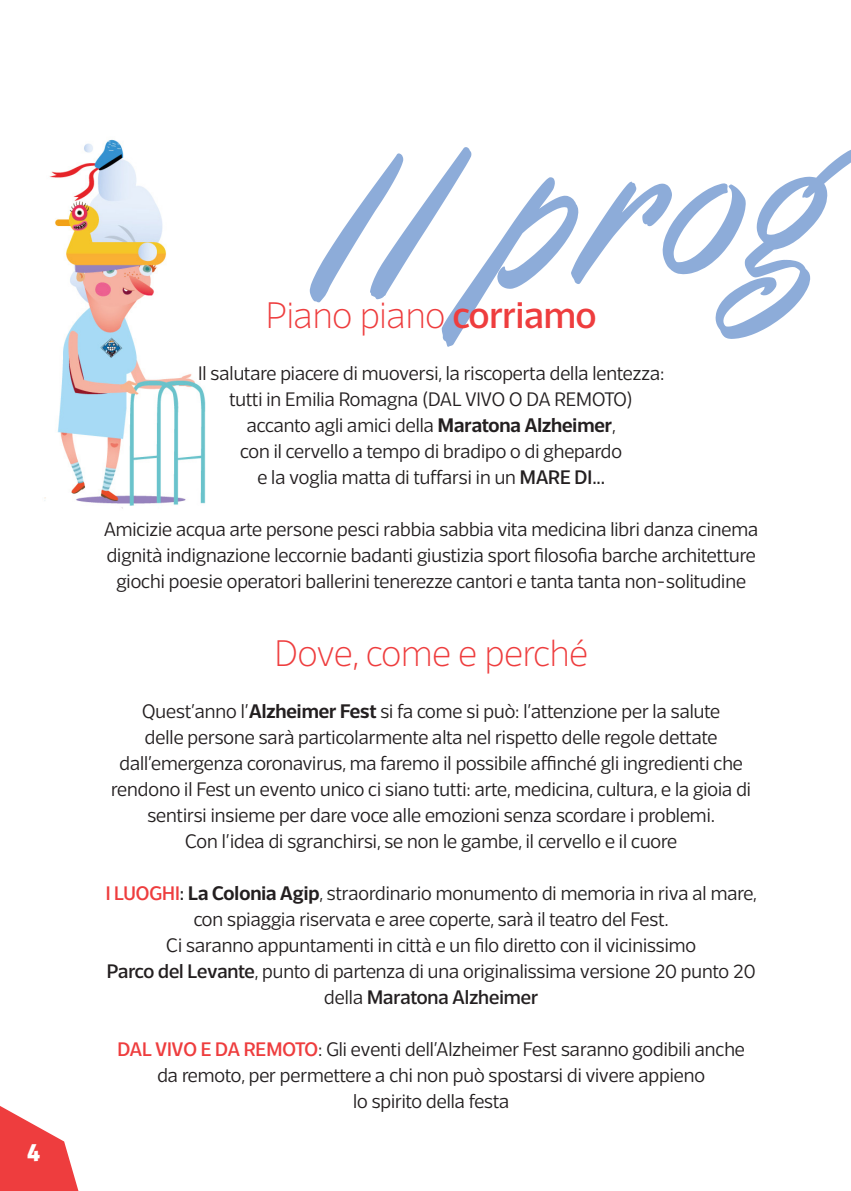
<style>
.page{position:relative;width:851px;height:1191px;background:#fff}
.page>*{position:absolute;margin:0;border:0;box-sizing:border-box;transform-origin:0 0}
.Descrizione_Evento{font:100 36px "Brera";color:#ee3d3e}
.t1{font:900 24px "Brera Condensed";color:#fff}
.Descrizione_Evento-2{font:300 19px/26px "Brera";color:#231f20;text-align:center}
.s1{font-weight:600}
.s2{font-weight:700}
.s3{font-weight:600;color:#ee3d3e}
</style>
<div class="page">
<svg style="left:309px;top:147px;width:541px;height:200px"></svg>
<img style="left:44px;top:139px;width:162px;height:370px">
<svg style="left:0;top:1106px;width:79px;height:85px"></svg>
<p class="t1" style="left:27px;top:1136px;width:14px">4</p>
<p class="Descrizione_Evento" style="left:266px;top:294px;width:332px">Piano piano <span class="s1">corriamo</span></p>
<p class="Descrizione_Evento-2" style="left:198px;top:360px;width:467px">Il salutare piacere di muoversi, la riscoperta della lentezza:</p>
<p class="Descrizione_Evento-2" style="left:229px;top:386px;width:405px">tutti in Emilia Romagna (DAL VIVO O DA REMOTO)</p>
<p class="Descrizione_Evento-2" style="left:247px;top:412px;width:370px">accanto agli amici della <span class="s2">Maratona Alzheimer</span>,</p>
<p class="Descrizione_Evento-2" style="left:240px;top:438px;width:383px">con il cervello a tempo di bradipo o di ghepardo</p>
<p class="Descrizione_Evento-2" style="left:257px;top:464px;width:349px">e la voglia matta di tuffarsi in un <span class="s1">MARE DI...</span></p>
<p class="Descrizione_Evento-2" style="left:104px;top:516px;width:655px">Amicizie acqua arte persone pesci rabbia sabbia vita medicina libri danza cinema</p>
<p class="Descrizione_Evento-2" style="left:107px;top:542px;width:650px">dignità indignazione leccornie badanti giustizia sport filosofia barche architetture giochi poesie operatori ballerini tenerezze cantori e tanta tanta non-solitudine</p>
<p class="Descrizione_Evento" style="left:274px;top:632px;width:315px">Dove, come e perché</p>
<p class="Descrizione_Evento-2" style="left:142px;top:698px;width:579px">Quest’anno l’<span class="s2">Alzheimer Fest</span> si fa come si può: l’attenzione per la salute</p>
<p class="Descrizione_Evento-2" style="left:145px;top:724px;width:574px">delle persone sarà particolarmente alta nel rispetto delle regole dettate</p>
<p class="Descrizione_Evento-2" style="left:119px;top:750px;width:625px">dall’emergenza coronavirus, ma faremo il possibile affinché gli ingredienti che</p>
<p class="Descrizione_Evento-2" style="left:111px;top:776px;width:641px">rendono il Fest un evento unico ci siano tutti: arte, medicina, cultura, e la gioia di sentirsi insieme per dare voce alle emozioni senza scordare i problemi.</p>
<p class="Descrizione_Evento-2" style="left:185px;top:828px;width:493px">Con l’idea di sgranchirsi, se non le gambe, il cervello e il cuore</p>
<p class="Descrizione_Evento-2" style="left:106px;top:880px;width:652px"><span class="s3">I LUOGHI</span><span class="s1">:</span> <span class="s2">La Colonia Agip</span>, straordinario monumento di memoria in riva al mare, con spiaggia riservata e aree coperte, sarà il teatro del Fest.</p>
<p class="Descrizione_Evento-2" style="left:166px;top:932px;width:531px">Ci saranno appuntamenti in città e un filo diretto con il vicinissimo</p>
<p class="Descrizione_Evento-2" style="left:107px;top:958px;width:649px"><span class="s1">Parco del Levante</span>, punto di partenza di una originalissima versione 20 punto 20 della <span class="s1">Maratona Alzheimer</span></p>
<p class="Descrizione_Evento-2" style="left:117px;top:1036px;width:629px"><span class="s3">DAL VIVO E DA REMOTO</span>: Gli eventi dell’Alzheimer Fest saranno godibili anche</p>
<p class="Descrizione_Evento-2" style="left:157px;top:1062px;width:549px">da remoto, per permettere a chi non può spostarsi di vivere appieno</p>
<p class="Descrizione_Evento-2" style="left:353px;top:1088px;width:158px">lo spirito della festa</p>
</div>
